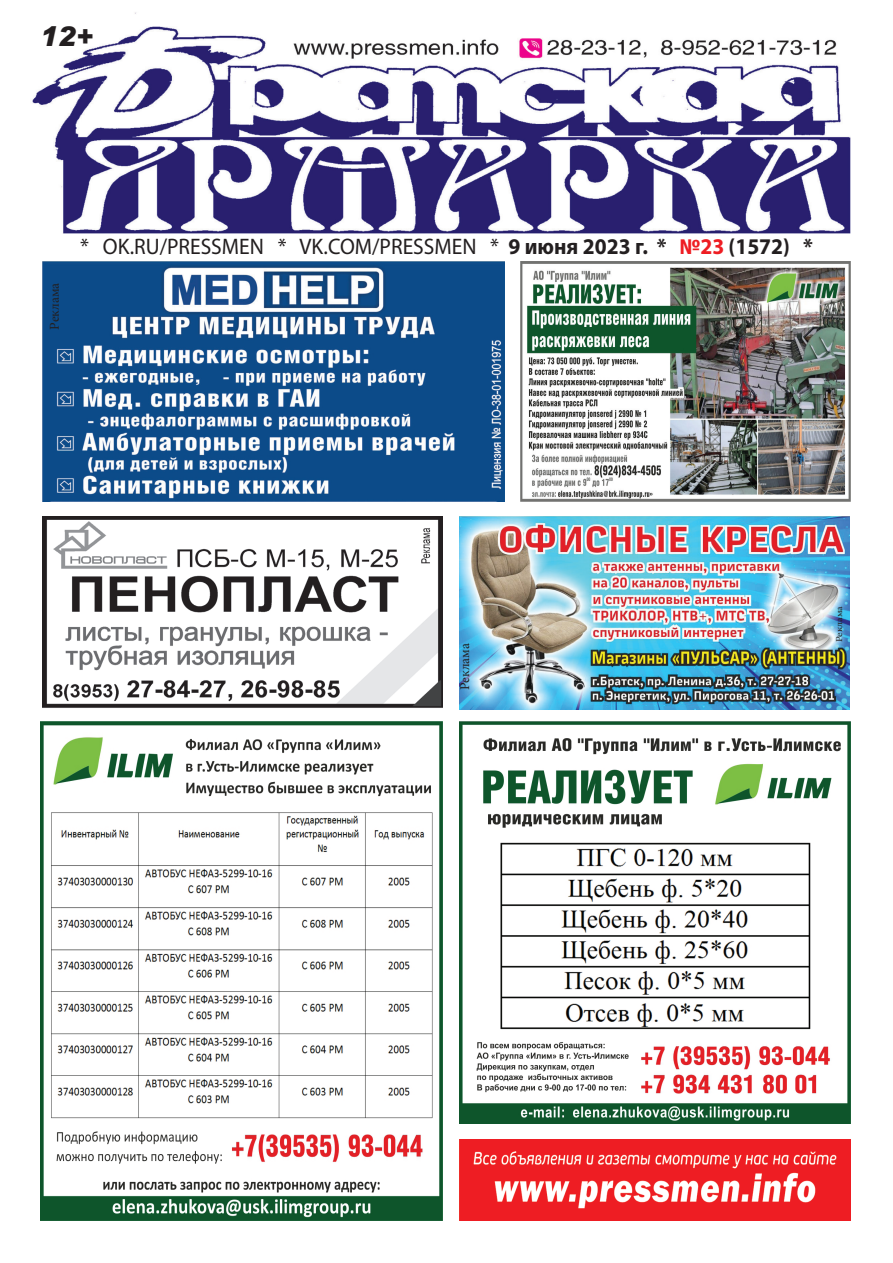
<style>
.page{position:relative;width:893px;height:1263px;background:#fff}
.page>*{position:absolute;margin:0;border:0;box-sizing:border-box;transform-origin:0 0}
.t1{font:italic 900 27px "Arial";color:#231f20}
.t2{font:22.5px "Myriad Pro";color:#231f20;scale:.96 1}
.t3{font:13.5px "Minion Pro";color:#231f20}
.t4{font:9px "Minion Pro";color:#231f20;scale:1.14 1}
.s1{font-weight:700}
.s2{font-weight:700;color:#ee1d23}
</style>
<div class="page">
<img style="left:32px;top:12px;width:818px;height:222px">
<img style="left:459px;top:1139px;width:391px;height:81px">
<img style="left:43px;top:262px;width:462px;height:240px">
<img style="left:520px;top:262px;width:330px;height:240px">
<img style="left:43px;top:516px;width:399px;height:192px">
<img style="left:459px;top:516px;width:390px;height:193px">
<img style="left:40px;top:722px;width:402px;height:498px">
<img style="left:459px;top:722px;width:391px;height:402px">
<p class="t1" style="left:39px;top:20px;width:55px">12+</p>
<p class="t3" style="left:45px;top:330px;width:48px;rotate:-90deg">Реклама</p>
<p class="t2" style="left:80px;top:233px;width:765px">* OK.RU/PRESSMEN * VK.COM/PRESSMEN * <span class="s1">9 июня 2023 г. *</span> <span class="s2">№23</span> <span class="s1">(1572) *</span></p>
<p class="t3" style="left:456px;top:690px;width:48px;rotate:-90deg">Реклама</p>
<p class="t4" style="left:833px;top:642px;width:33px;rotate:-90deg">Реклама</p>
</div>
